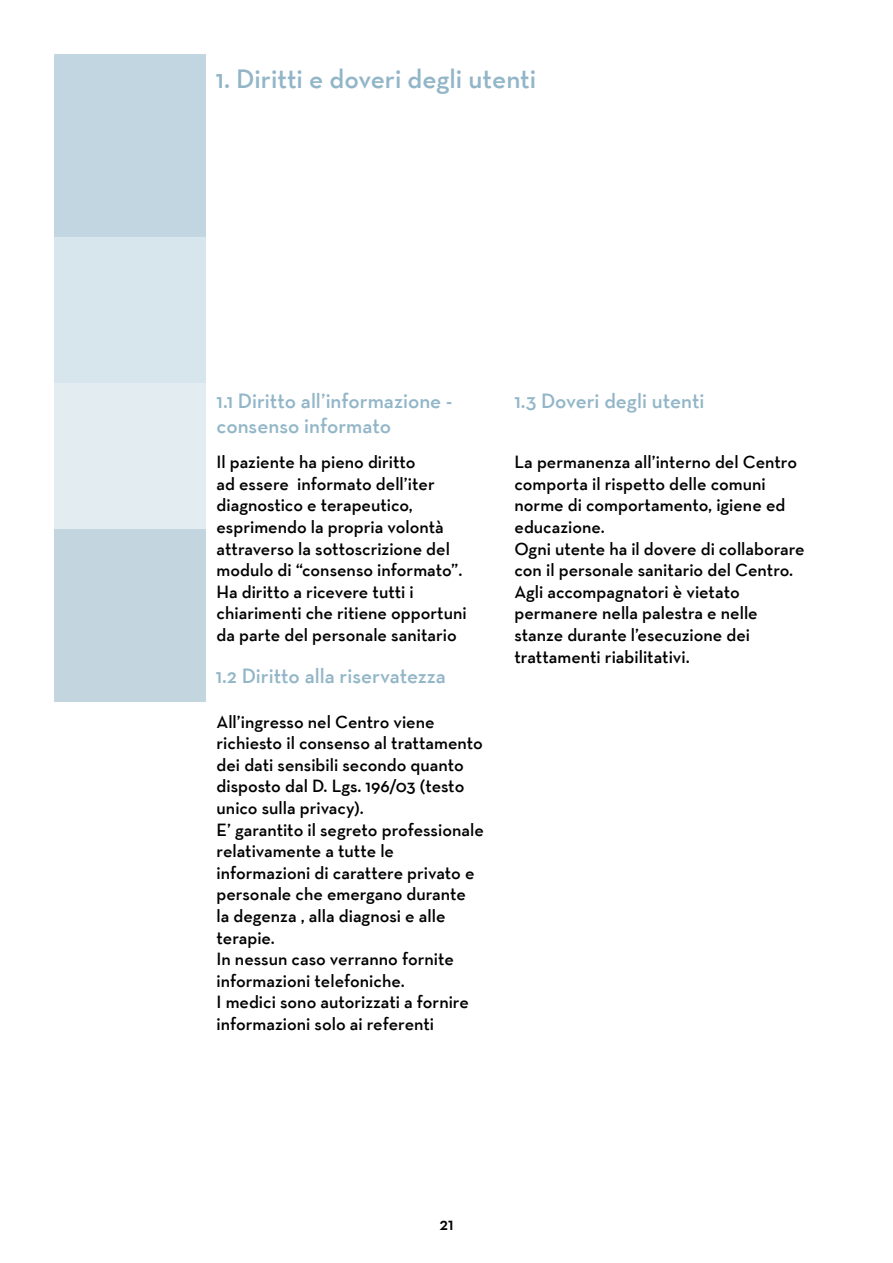
<style>
.page{position:relative;width:893px;height:1263px;background:#fff}
.page>*{position:absolute;margin:0;border:0;box-sizing:border-box;transform-origin:0 0}
.t1{font:600 27px "Neutra Text";color:#92b6c7}
.t2{font:600 21px/25.2px "Neutra Text";color:#92b6c7}
.t3{font:600 18px/21.6px "Neutra Text";color:#000}
</style>
<div class="page">
<div style="left:54px;top:54px;width:151px;height:183px;background:#c2d6e1"></div>
<div style="left:54px;top:237px;width:151px;height:146px;background:#d7e5ec"></div>
<div style="left:54px;top:383px;width:151px;height:146px;background:#e2ecf1"></div>
<div style="left:54px;top:529px;width:151px;height:173px;background:#c3d6e0"></div>
<h1 class="t1" style="left:216px;top:62px;width:322px">1. Diritti e doveri degli utenti</h1>
<p class="t2" style="left:217px;top:388px;width:237px">1.1 Diritto all’informazione - consenso informato</p>
<p class="t3" style="left:217px;top:451px;width:252px">Il paziente ha pieno diritto<br>ad essere informato dell’iter diagnostico e terapeutico, esprimendo la propria volontà attraverso la sottoscrizione del modulo di “consenso informato”.<br>Ha diritto a ricevere tutti i chiarimenti che ritiene opportuni da parte del personale sanitario</p>
<p class="t2" style="left:216px;top:663px;width:232px">1.2 Diritto alla riservatezza</p>
<p class="t3" style="left:217px;top:710px;width:269px">All’ingresso nel Centro viene richiesto il consenso al trattamento dei dati sensibili secondo quanto disposto dal D. Lgs. 196/03 (testo unico sulla privacy).<br>E’ garantito il segreto professionale relativamente a tutte le informazioni di carattere privato e personale che emergano durante<br>la degenza , alla diagnosi e alle terapie.<br>In nessun caso verranno fornite informazioni telefoniche.<br>I medici sono autorizzati a fornire informazioni solo ai referenti</p>
<p class="t2" style="left:514px;top:388px;width:191px">1.3 Doveri degli utenti</p>
<p class="t3" style="left:514px;top:451px;width:292px">La permanenza all’interno del Centro comporta il rispetto delle comuni norme di comportamento, igiene ed educazione.<br>Ogni utente ha il dovere di collaborare con il personale sanitario del Centro.<br>Agli accompagnatori è vietato permanere nella palestra e nelle stanze durante l’esecuzione dei trattamenti riabilitativi.</p>
<p class="t3" style="left:439px;top:1212px;width:16px">21</p>
</div>
